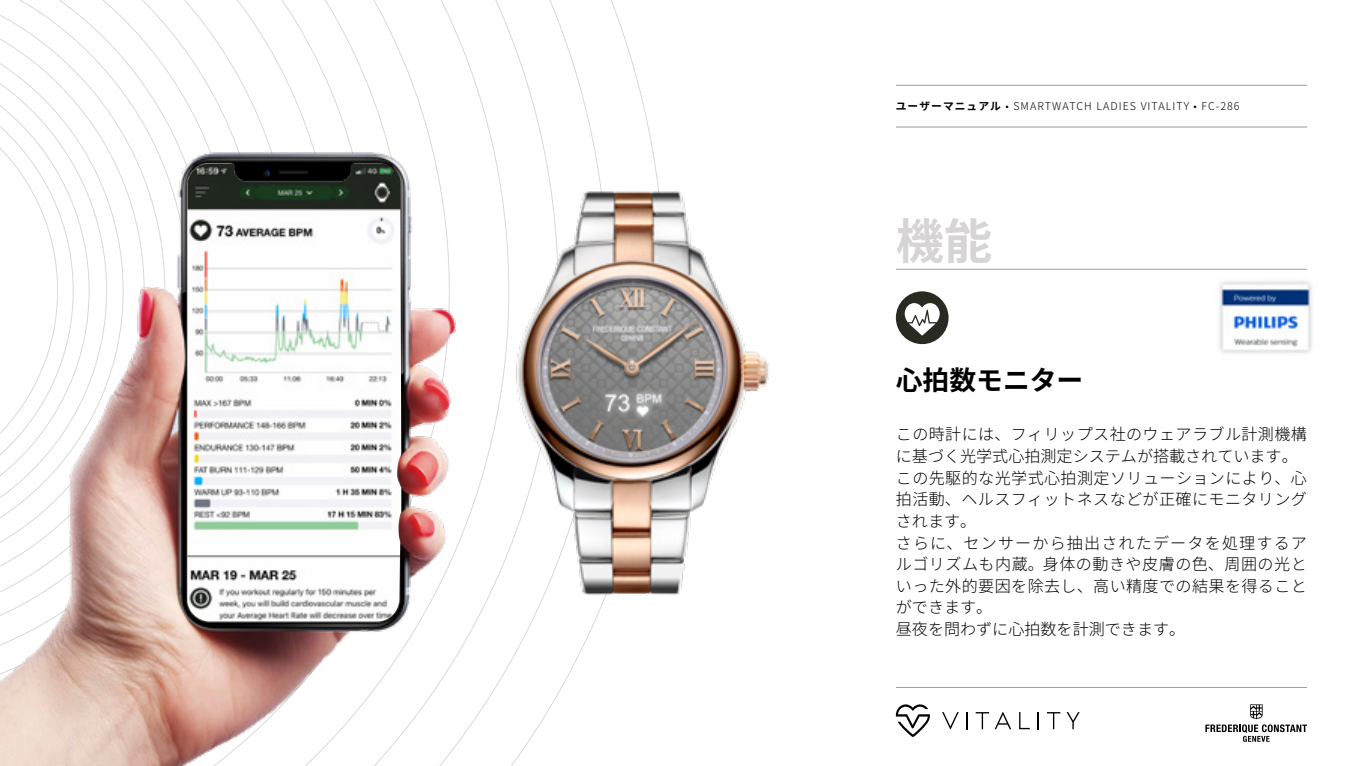
<style>
.page{position:relative;width:1361px;height:766px;background:#fff}
.page>*{position:absolute;margin:0;border:0;box-sizing:border-box;transform-origin:0 0}
.t1{font:700 48.15px "Noto Sans JP";color:#d6d4d5}
.t2{font:700 26.85px "Noto Sans JP";color:#000}
.t3{font:300 16.05px/21.6px "Noto Sans JP";letter-spacing:.025em;color:#000}
.t4{font:300 10.65px "Noto Sans JP";letter-spacing:.1em;color:#000}
.s1{font-weight:700}
</style>
<div class="page">
<hr style="left:896px;top:269px;width:411px;height:1px;background:#9d9d9c">
<svg style="left:1205px;top:704px;width:102px;height:37px"></svg>
<hr style="left:896px;top:687px;width:411px;height:1px;background:#9d9d9c">
<svg style="left:942px;top:712px;width:16px;height:17px"></svg>
<svg style="left:966px;top:712px;width:2px;height:17px"></svg>
<svg style="left:975px;top:712px;width:36px;height:17px"></svg>
<svg style="left:1019px;top:712px;width:10px;height:17px"></svg>
<svg style="left:1037px;top:712px;width:2px;height:17px"></svg>
<svg style="left:1047px;top:712px;width:13px;height:17px"></svg>
<svg style="left:1066px;top:712px;width:13px;height:17px"></svg>
<svg style="left:896px;top:704px;width:34px;height:32px"></svg>
<div style="left:896px;top:291px;width:52px;height:53px;background:#292b23;border-radius:50%"></div>
<svg style="left:904px;top:303px;width:36px;height:32px"></svg>
<img style="left:1218px;top:281px;width:94px;height:73px">
<img style="left:566px;top:97px;width:203px;height:583px">
<img style="left:0;top:0;width:566px;height:765px">
<img style="left:187px;top:163px;width:214px;height:458px">
<hr style="left:896px;top:127px;width:411px;height:1px;background:#9d9d9c">
<hr style="left:896px;top:85px;width:411px;height:1px;background:#9d9d9c">
<p class="t4" style="left:896px;top:100px;width:345px"><span class="s1">ユーザーマニュアル</span> • SMARTWATCH LADIES VITALITY • FC-286</p>
<h1 class="t1" style="left:896px;top:214px;width:98px">機能</h1>
<h2 class="t2" style="left:896px;top:365px;width:189px">心拍数モニター</h2>
<p class="t3" style="left:896px;top:424px;width:413px">この時計には、フィリップス社のウェアラブル計測機構に基づく光学式心拍測定システムが搭載されています。この先駆的な光学式心拍測定ソリューションにより、心拍活動、ヘルスフィットネスなどが正確にモニタリングされます。<br>さらに、センサーから抽出されたデータを処理するアルゴリズムも内蔵。身体の動きや皮膚の色、周囲の光といった外的要因を除去し、高い精度での結果を得ることができます。<br>昼夜を問わずに心拍数を計測できます。</p>
</div>
